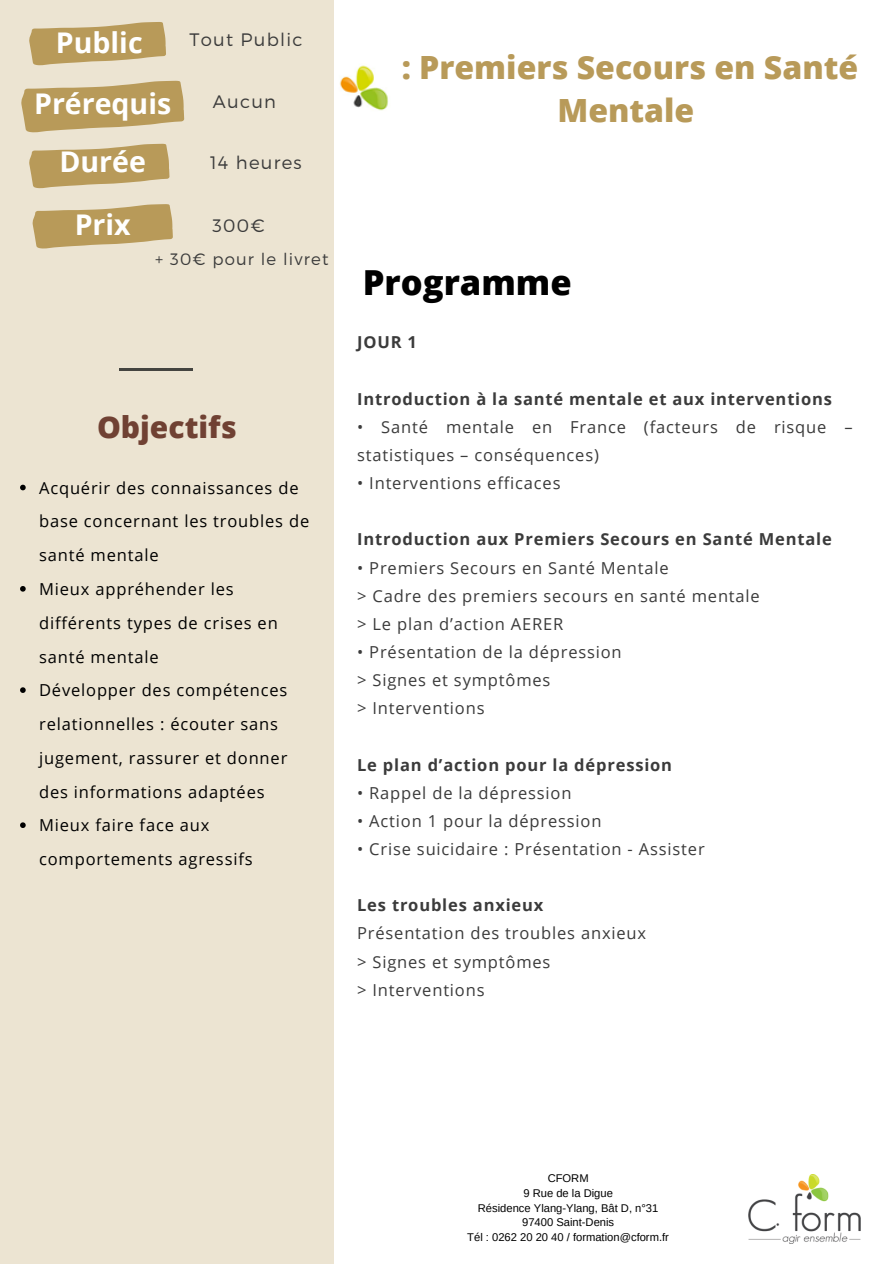
<style>
.page{position:relative;width:894px;height:1264px;background:#fff}
.page>*{position:absolute;margin:0;border:0;box-sizing:border-box;transform-origin:0 0}
.t1{font:800 34.5px "Open Sans";color:#000}
.t2{font:800 31.95px/43.8px "Open Sans";color:#b89a59;text-align:center}
.t3{font:800 30px "Open Sans";color:#704133}
.t4{font:700 28.5px "Open Sans";color:#fff}
.t5{font:300 18px "Montserrat";letter-spacing:.07em;color:#3b3b3b}
.t6{font:16.5px/28.2px "Open Sans";letter-spacing:.05em;color:#3b3b3b}
.t7{font:16.5px/33.8px "Open Sans";letter-spacing:.05em;color:#000}
.t8{font:700 16.5px "Open Sans";letter-spacing:.05em;color:#3b3b3b}
.t9{font:300 16.5px "Montserrat";letter-spacing:.07em;color:#3b3b3b}
.t10{font:11.25px "Arimo";color:#000}
.s1{font-weight:700}
</style>
<div class="page">
<div style="left:0;top:0;width:333px;height:1263px;background:#ece4d2"></div>
<hr style="left:119px;top:368px;width:73px;height:2px;background:#444440">
<svg style="left:29px;top:22px;width:137px;height:43px"></svg>
<svg style="left:29px;top:144px;width:140px;height:44px"></svg>
<svg style="left:21px;top:81px;width:163px;height:51px"></svg>
<img style="left:748px;top:1174px;width:113px;height:69px">
<img style="left:339px;top:65px;width:49px;height:46px">
<svg style="left:32px;top:204px;width:141px;height:44px"></svg>
<svg style="left:20px;top:484px;width:6px;height:6px"></svg>
<svg style="left:20px;top:586px;width:6px;height:5px"></svg>
<svg style="left:20px;top:687px;width:6px;height:6px"></svg>
<svg style="left:20px;top:822px;width:6px;height:6px"></svg>
<p class="t4" style="left:56px;top:23px;width:88px">Public</p>
<h4 class="t5" style="left:189px;top:28px;width:115px">Tout Public</h4>
<h4 class="t4" style="left:34px;top:83px;width:139px">Prérequis</h4>
<p class="t5" style="left:213px;top:90px;width:65px">Aucun</p>
<h1 class="t4" style="left:59px;top:142px;width:88px">Durée</h1>
<p class="t5" style="left:210px;top:151px;width:93px">14 heures</p>
<h3 class="t4" style="left:75px;top:204px;width:57px">Prix</h3>
<h4 class="t5" style="left:212px;top:214px;width:54px">300€</h4>
<h4 class="t9" style="left:155px;top:248px;width:175px">+ 30€ pour le livret</h4>
<h1 class="t3" style="left:97px;top:405px;width:141px">Objectifs</h1>
<h2 class="t7" style="left:39px;top:470px;width:271px">Acquérir des connaissances de base concernant les troubles de santé mentale</h2>
<h4 class="t7" style="left:39px;top:571px;width:240px">Mieux appréhender les différents types de crises en santé mentale</h4>
<h2 class="t7" style="left:39px;top:673px;width:250px">Développer des compétences relationnelles : écouter sans jugement, rassurer et donner des informations adaptées</h2>
<p class="t7" style="left:39px;top:808px;width:215px">Mieux faire face aux comportements agressifs</p>
<p class="t2" style="left:401px;top:44px;width:458px">: Premiers Secours en Santé<br>Mentale</p>
<p class="t1" style="left:362px;top:258px;width:210px">Programme</p>
<h2 class="t8" style="left:357px;top:331px;width:61px">JOUR 1</h2>
<h4 class="t8" style="left:357px;top:387px;width:476px">Introduction à la santé mentale et aux interventions</h4>
<h4 class="t6" style="left:357px;top:412px;width:497px">• Santé mentale en France (facteurs de risque – statistiques – conséquences)</h4>
<h4 class="t6" style="left:357px;top:468px;width:205px">• Interventions efficaces</h4>
<p class="t8" style="left:357px;top:528px;width:476px">Introduction aux Premiers Secours en Santé Mentale</p>
<p class="t6" style="left:357px;top:553px;width:404px">• Premiers Secours en Santé Mentale<br>&gt; Cadre des premiers secours en santé mentale &gt; Le plan d’action AERER</p>
<p class="t6" style="left:357px;top:637px;width:266px">• Présentation de la dépression &gt; Signes et symptômes<br>&gt; Interventions</p>
<h2 class="t8" style="left:357px;top:753px;width:316px">Le plan d’action pour la dépression</h2>
<h2 class="t6" style="left:357px;top:778px;width:216px">• Rappel de la dépression</h2>
<h2 class="t6" style="left:357px;top:806px;width:246px">• Action 1 pour la dépression</h2>
<h2 class="t6" style="left:357px;top:834px;width:349px">• Crise suicidaire : Présentation - Assister</h2>
<p class="t6" style="left:357px;top:890px;width:290px"><span class="s1">Les troubles anxieux<br></span>Présentation des troubles anxieux &gt; Signes et symptômes<br>&gt; Interventions</p>
<h4 class="t10" style="left:547px;top:1171px;width:43px">CFORM</h4>
<h4 class="t10" style="left:523px;top:1186px;width:91px">9 Rue de la Digue</h4>
<h4 class="t10" style="left:477px;top:1201px;width:182px">Résidence Ylang-Ylang, Bât D, n°31</h4>
<p class="t10" style="left:522px;top:1216px;width:94px">97400 Saint-Denis</p>
<p class="t10" style="left:467px;top:1231px;width:203px">Tél : 0262 20 20 40 / formation@cform.fr</p>
</div>
